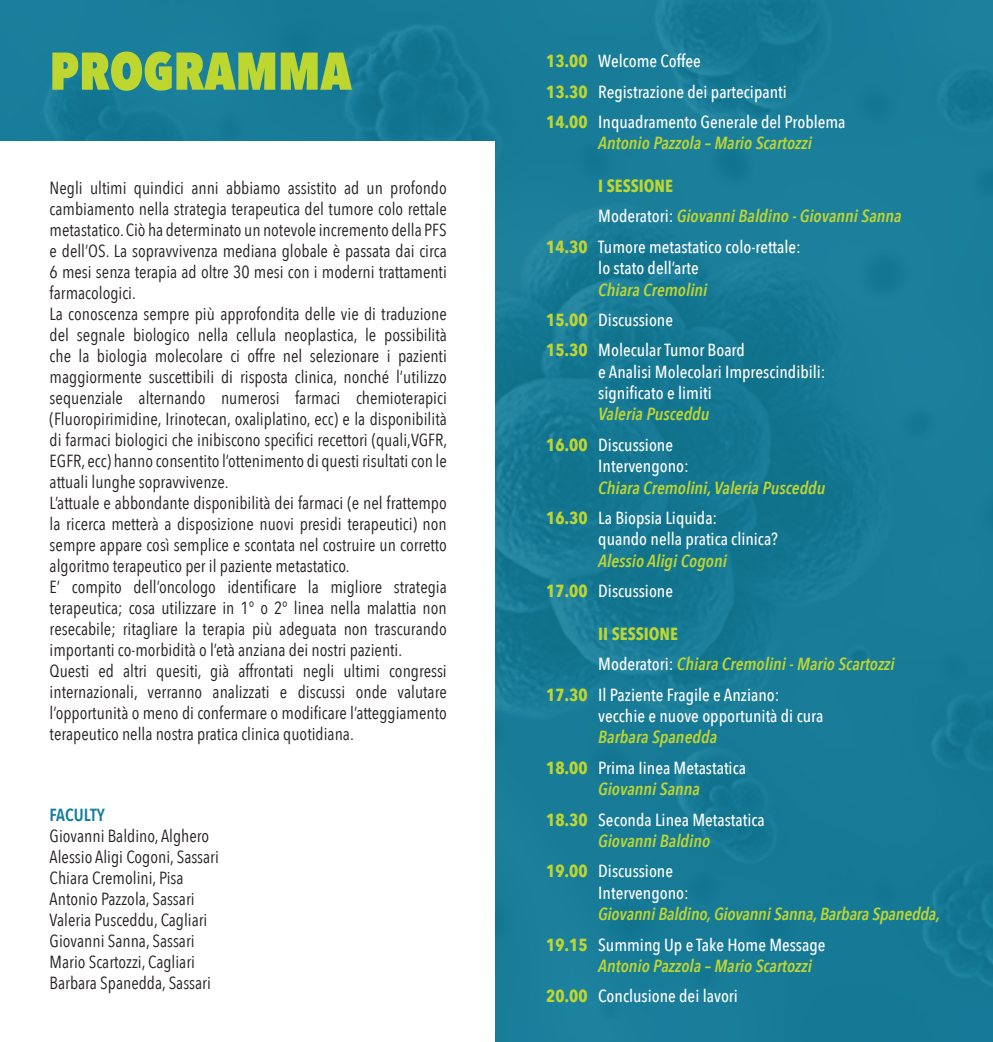
<style>
.page{position:relative;width:993px;height:1042px;background:#fff}
.page>*{position:absolute;margin:0;border:0;box-sizing:border-box;transform-origin:0 0}
.t1{font:800 52.5px "Avenir Next Condensed";color:#bed630}
.t2{font:17.5px/21px "Avenir Next Condensed";color:#231f20;text-align:justify}
.t3{font:500 17.5px "Avenir Next Condensed";color:#fff}
.nomi{font:italic 600 17.5px "Avenir Next Condensed";color:#bed630}
.nomi-2{font:700 17.5px "Avenir Next Condensed";color:#bed630}
.t4{font:600 17.5px "Avenir Next Condensed";letter-spacing:-.005em;color:#137e9b}
.s1{font-weight:700;color:#bed630}
.s2{font-weight:500;font-style:normal;color:#fff}
</style>
<div class="page">
<img style="left:0;top:0;width:992px;height:1042px">
<div style="left:0;top:141px;width:494px;height:901px;background:#fff"></div>
<p class="t1" style="left:50px;top:38px;width:303px">PROGRAMMA</p>
<p class="t2" style="left:50px;top:176px;width:398px">Negli ultimi quindici anni abbiamo assistito ad un profondo cambiamento nella strategia terapeutica del tumore colo rettale metastatico. Ciò ha determinato un notevole incremento della PFS e dell’OS. La sopravvivenza mediana globale è passata dai circa 6 mesi senza terapia ad oltre 30 mesi con i moderni trattamenti farmacologici.</p>
<p class="t2" style="left:50px;top:302px;width:399px">La conoscenza sempre più approfondita delle vie di traduzione del segnale biologico nella cellula neoplastica, le possibilità che la biologia molecolare ci offre nel selezionare i pazienti maggiormente suscettibili di risposta clinica, nonché l’utilizzo sequenziale alternando numerosi farmaci chemioterapici (Fluoropirimidine, Irinotecan, oxaliplatino, ecc) e la disponibilità di farmaci biologici che inibiscono specifici recettori (quali,VGFR, EGFR, ecc) hanno consentito l’ottenimento di questi risultati con le attuali lunghe sopravvivenze.</p>
<p class="t2" style="left:50px;top:491px;width:398px">L’attuale e abbondante disponibilità dei farmaci (e nel frattempo la ricerca metterà a disposizione nuovi presidi terapeutici) non sempre appare così semplice e scontata nel costruire un corretto algoritmo terapeutico per il paziente metastatico.</p>
<p class="t2" style="left:50px;top:575px;width:398px">E’ compito dell’oncologo identificare la migliore strategia terapeutica; cosa utilizzare in 1° o 2° linea nella malattia non resecabile; ritagliare la terapia più adeguata non trascurando importanti co-morbidità o l’età anziana dei nostri pazienti.</p>
<p class="t2" style="left:50px;top:659px;width:398px">Questi ed altri quesiti, già affrontati negli ultimi congressi internazionali, verranno analizzati e discussi onde valutare l’opportunità o meno di confermare o modificare l’atteggiamento terapeutico nella nostra pratica clinica quotidiana.</p>
<p class="t4" style="left:50px;top:800px;width:57px">FACULTY</p>
<p class="t2" style="left:50px;top:825px;width:161px">Giovanni Baldino, Alghero</p>
<p class="t2" style="left:50px;top:846px;width:171px">Alessio Aligi Cogoni, Sassari</p>
<p class="t2" style="left:50px;top:867px;width:135px">Chiara Cremolini, Pisa</p>
<p class="t2" style="left:50px;top:888px;width:146px">Antonio Pazzola, Sassari</p>
<p class="t2" style="left:50px;top:909px;width:159px">Valeria Pusceddu, Cagliari</p>
<p class="t2" style="left:50px;top:930px;width:146px">Giovanni Sanna, Sassari</p>
<p class="t2" style="left:50px;top:951px;width:147px">Mario Scartozzi, Cagliari</p>
<p class="t2" style="left:50px;top:972px;width:163px">Barbara Spanedda, Sassari</p>
<p class="t3" style="left:546px;top:50px;width:156px"><span class="s1">13.00</span> Welcome Coffee</p>
<p class="t3" style="left:546px;top:81px;width:242px"><span class="s1">13.30</span> Registrazione dei partecipanti</p>
<p class="t3" style="left:546px;top:111px;width:301px"><span class="s1">14.00</span> Inquadramento Generale del Problema</p>
<p class="nomi" style="left:598px;top:133px;width:215px">Antonio Pazzola – Mario Scartozzi</p>
<p class="nomi-2" style="left:598px;top:175px;width:76px">I SESSIONE</p>
<p class="nomi" style="left:598px;top:206px;width:305px"><span class="s2">Moderatori:</span> Giovanni Baldino - Giovanni Sanna</p>
<p class="t3" style="left:546px;top:236px;width:256px"><span class="s1">14.30</span> Tumore metastatico colo-rettale:</p>
<p class="t3" style="left:598px;top:257px;width:102px">lo stato dell’arte</p>
<p class="nomi" style="left:598px;top:279px;width:111px">Chiara Cremolini</p>
<p class="t3" style="left:546px;top:309px;width:128px"><span class="s1">15.00</span> Discussione</p>
<p class="t3" style="left:546px;top:340px;width:200px"><span class="s1">15.30</span> Molecular Tumor Board</p>
<p class="t3" style="left:598px;top:361px;width:229px">e Analisi Molecolari Imprescindibili:</p>
<p class="t3" style="left:598px;top:382px;width:115px">significato e limiti</p>
<p class="nomi" style="left:598px;top:404px;width:113px">Valeria Pusceddu</p>
<p class="t3" style="left:546px;top:434px;width:128px"><span class="s1">16.00</span> Discussione</p>
<p class="t3" style="left:598px;top:455px;width:92px">Intervengono:</p>
<p class="nomi" style="left:598px;top:477px;width:229px">Chiara Cremolini, Valeria Pusceddu</p>
<p class="t3" style="left:546px;top:507px;width:173px"><span class="s1">16.30</span> La Biopsia Liquida:</p>
<p class="t3" style="left:598px;top:529px;width:181px">quando nella pratica clinica?</p>
<p class="nomi" style="left:598px;top:550px;width:130px">Alessio Aligi Cogoni</p>
<p class="t3" style="left:546px;top:580px;width:128px"><span class="s1">17.00</span> Discussione</p>
<p class="nomi-2" style="left:598px;top:623px;width:81px">II SESSIONE</p>
<p class="nomi" style="left:598px;top:653px;width:298px"><span class="s2">Moderatori:</span> Chiara Cremolini - Mario Scartozzi</p>
<p class="t3" style="left:546px;top:684px;width:235px"><span class="s1">17.30</span> Il Paziente Fragile e Anziano:</p>
<p class="t3" style="left:598px;top:705px;width:226px">vecchie e nuove opportunità di cura</p>
<p class="nomi" style="left:598px;top:726px;width:120px">Barbara Spanedda</p>
<p class="t3" style="left:546px;top:757px;width:201px"><span class="s1">18.00</span> Prima Iinea Metastatica</p>
<p class="nomi" style="left:598px;top:778px;width:103px">Giovanni Sanna</p>
<p class="t3" style="left:546px;top:809px;width:220px"><span class="s1">18.30</span> Seconda Linea Metastatica</p>
<p class="nomi" style="left:598px;top:830px;width:113px">Giovanni Baldino</p>
<p class="t3" style="left:546px;top:860px;width:128px"><span class="s1">19.00</span> Discussione</p>
<p class="t3" style="left:598px;top:882px;width:92px">Intervengono:</p>
<p class="nomi" style="left:598px;top:903px;width:343px">Giovanni Baldino, Giovanni Sanna, Barbara Spanedda,</p>
<p class="t3" style="left:546px;top:934px;width:281px"><span class="s1">19.15</span> Summing Up e Take Home Message</p>
<p class="nomi" style="left:598px;top:955px;width:215px">Antonio Pazzola – Mario Scartozzi</p>
<p class="t3" style="left:546px;top:985px;width:193px"><span class="s1">20.00</span> Conclusione dei lavori</p>
</div>
